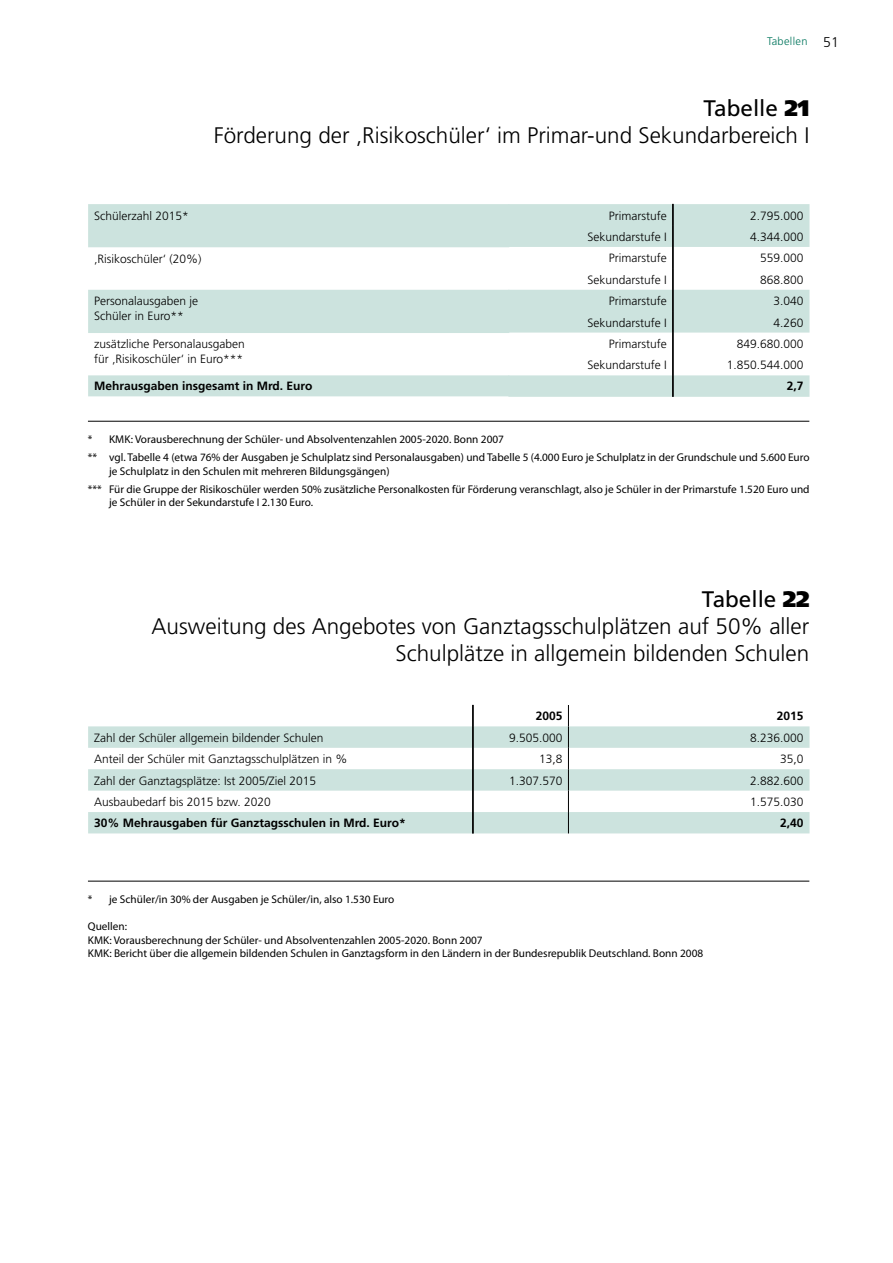
<style>
.page{position:relative;width:893px;height:1263px;background:#fff}
.page>*{position:absolute;margin:0;border:0;box-sizing:border-box;transform-origin:0 0}
.t1{font:300 22.5px/27px "Frutiger";color:#000;text-align:right}
.t2{font:22.5px "Frutiger CE";color:#000}
.t3{font:300 12px/14.4px "Frutiger";color:#000}
.t4{font:700 12px "Frutiger CE";color:#000}
.t5{font:700 12px "Frutiger";color:#000}
.t6{font:11.25px/18px "Myriad Pro";color:#000}
.t7{font:300 11.1px "Frutiger";color:#00755c}
.s1{font-size:14.1px;color:#000}
.s2{font-family:"Frutiger";font-weight:900}
</style>
<div class="page">
<svg style="left:508px;top:204px;width:301px;height:193px;fill:#cce3de"></svg>
<hr style="left:88px;top:421px;width:721px;height:1px;background:#000">
<svg style="left:88px;top:204px;width:421px;height:192px;fill:#cce3de"></svg>
<hr style="left:88px;top:881px;width:721px;height:1px;background:#000">
<svg style="left:88px;top:726px;width:721px;height:107px;fill:#cce3de"></svg>
<svg style="left:568px;top:705px;width:1px;height:128px"></svg>
<hr style="left:472px;top:705px;width:2px;height:128px;background:#000">
<hr style="left:672px;top:204px;width:2px;height:193px;background:#000">
<p class="t7" style="left:767px;top:35px;width:73px">Tabellen <span class="s1">51</span></p>
<h1 class="t2" style="left:703px;top:95px;width:107px">Tabelle <span class="s2">21</span></h1>
<h1 class="t1" style="left:214px;top:121px;width:594px">Förderung der ‚Risikoschüler‘ im Primar-und Sekundarbereich I</h1>
<p class="t3" style="left:94px;top:208px;width:96px">Schülerzahl 2015*</p>
<p class="t3" style="left:94px;top:251px;width:109px">‚Risikoschüler‘ (20%)</p>
<p class="t3" style="left:94px;top:294px;width:106px">Personalausgaben je<br>Schüler in Euro**</p>
<p class="t3" style="left:94px;top:337px;width:152px">zusätzliche Personalausgaben für ‚Risikoschüler‘ in Euro***</p>
<p class="t5" style="left:94px;top:379px;width:220px">Mehrausgaben insgesamt in Mrd. Euro</p>
<p class="t3" style="left:609px;top:208px;width:59px">Primarstufe</p>
<p class="t3" style="left:750px;top:208px;width:55px">2.795.000</p>
<p class="t3" style="left:587px;top:230px;width:79px">Sekundarstufe I</p>
<p class="t3" style="left:750px;top:230px;width:55px">4.344.000</p>
<p class="t3" style="left:609px;top:251px;width:59px">Primarstufe</p>
<p class="t3" style="left:760px;top:251px;width:45px">559.000</p>
<p class="t3" style="left:587px;top:272px;width:79px">Sekundarstufe I</p>
<p class="t3" style="left:760px;top:272px;width:45px">868.800</p>
<p class="t3" style="left:609px;top:294px;width:59px">Primarstufe</p>
<p class="t3" style="left:773px;top:294px;width:32px">3.040</p>
<p class="t3" style="left:587px;top:315px;width:79px">Sekundarstufe I</p>
<p class="t3" style="left:773px;top:315px;width:32px">4.260</p>
<p class="t3" style="left:609px;top:337px;width:59px">Primarstufe</p>
<p class="t3" style="left:737px;top:337px;width:68px">849.680.000</p>
<p class="t3" style="left:587px;top:358px;width:79px">Sekundarstufe I</p>
<p class="t3" style="left:727px;top:358px;width:78px">1.850.544.000</p>
<p class="t5" style="left:787px;top:379px;width:18px">2,7</p>
<p class="t6" style="left:88px;top:430px;width:723px">* KMK: Vorausberechnung der Schüler- und Absolventenzahlen 2005-2020. Bonn 2007<br>** vgl. Tabelle 4 (etwa 76% der Ausgaben je Schulplatz sind Personalausgaben) und Tabelle 5 (4.000 Euro je Schulplatz in der Grundschule und 5.600 Euro</p>
<p class="t6" style="left:88px;top:462px;width:723px;text-indent:21px">je Schulplatz in den Schulen mit mehreren Bildungsgängen)<br>*** Für die Gruppe der Risikoschüler werden 50% zusätzliche Personalkosten für Förderung veranschlagt, also je Schüler in der Primarstufe 1.520 Euro und</p>
<p class="t6" style="left:109px;top:493px;width:205px">je Schüler in der Sekundarstufe I 2.130 Euro.</p>
<h1 class="t2" style="left:702px;top:586px;width:109px">Tabelle <span class="s2">22</span></h1>
<h1 class="t1" style="left:152px;top:613px;width:659px">Ausweitung des Angebotes von Ganztagsschulplätzen auf 50% aller<br>Schulplätze in allgemein bildenden Schulen</h1>
<p class="t5" style="left:536px;top:709px;width:28px">2005</p>
<p class="t5" style="left:777px;top:709px;width:28px">2015</p>
<p class="t3" style="left:94px;top:730px;width:231px">Zahl der Schüler allgemein bildender Schulen</p>
<p class="t3" style="left:509px;top:730px;width:55px">9.505.000</p>
<p class="t3" style="left:750px;top:730px;width:55px">8.236.000</p>
<p class="t3" style="left:94px;top:752px;width:255px">Anteil der Schüler mit Ganztagsschulplätzen in %</p>
<p class="t3" style="left:539px;top:752px;width:25px">13,8</p>
<p class="t3" style="left:780px;top:752px;width:25px">35,0</p>
<p class="t3" style="left:94px;top:773px;width:224px">Zahl der Ganztagsplätze: Ist 2005/Ziel 2015</p>
<p class="t3" style="left:509px;top:773px;width:55px">1.307.570</p>
<p class="t3" style="left:750px;top:773px;width:55px">2.882.600</p>
<p class="t3" style="left:94px;top:795px;width:178px">Ausbaubedarf bis 2015 bzw. 2020</p>
<p class="t3" style="left:750px;top:795px;width:55px">1.575.030</p>
<p class="t4" style="left:94px;top:816px;width:313px">30% Mehrausgaben für Ganztagsschulen in Mrd. Euro*</p>
<p class="t4" style="left:780px;top:816px;width:25px">2,40</p>
<p class="t6" style="left:88px;top:890px;width:308px">* je Schüler/in 30% der Ausgaben je Schüler/in, also 1.530 Euro</p>
<p class="t6" style="left:88px;top:919px;width:617px;line-height:13.5px">Quellen:<br>KMK: Vorausberechnung der Schüler- und Absolventenzahlen 2005-2020. Bonn 2007<br>KMK: Bericht über die allgemein bildenden Schulen in Ganztagsform in den Ländern in der Bundesrepublik Deutschland. Bonn 2008</p>
</div>
